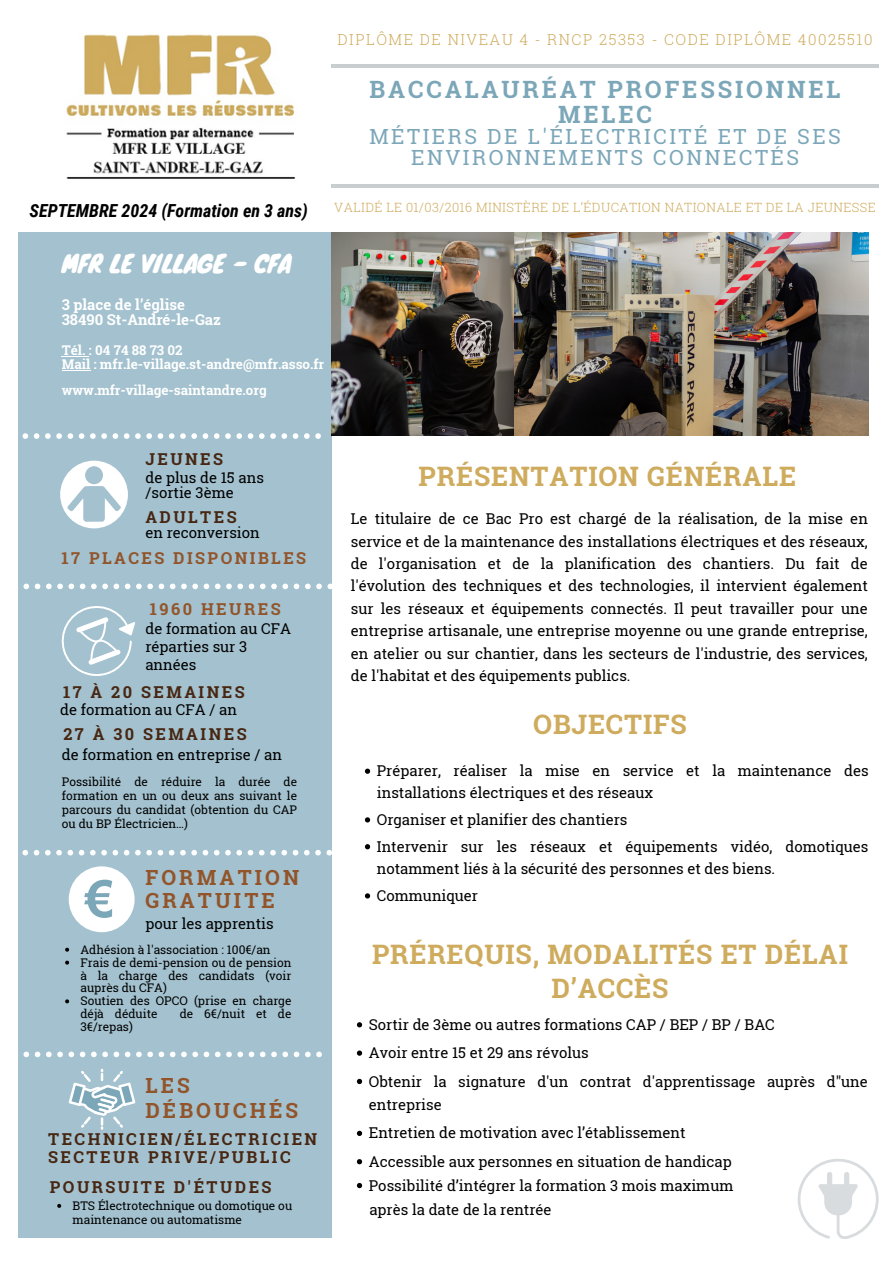
<style>
.page{position:relative;width:894px;height:1264px;background:#fff}
.page>*{position:absolute;margin:0;border:0;box-sizing:border-box;transform-origin:0 0}
.t1{font:700 26.85px/34.7px "Roboto Slab";letter-spacing:.03em;color:#ceab5d;text-align:center}
.t2{font:700 23.85px/24.6px "Roboto Slab";letter-spacing:.12em;color:#7ca7b9;text-align:center}
.t3{font:23.85px "Knewave";color:#fff}
.t4{font:20.85px/21.3px "Roboto Slab";letter-spacing:.12em;color:#7ca7b9;text-align:center}
.t5{font:700 20.85px/25.7px "Roboto Slab";letter-spacing:.15em;color:#92542a}
.t6{font:italic 700 18px "Roboto Condensed";color:#000}
.t7{font:700 16.35px/17.9px "Roboto Slab";letter-spacing:.15em;color:#472612}
.t8{font:700 16.35px "Roboto Slab";letter-spacing:.15em;color:#92542a}
.t9{font:300 15px "Roboto Slab";letter-spacing:.1em;color:#ceab5d}
.t10{font:14.85px/22.4px "Roboto Slab";color:#000}
.t11{font:700 14.85px "Roboto Slab";color:#fff}
.t12{font:700 13.35px "Roboto Slab";color:#fff}
.t13{font:300 12.75px "Roboto Slab";letter-spacing:.03em;color:#ceab5d}
.t14{font:11.85px/14px "Roboto Slab";color:#000;text-align:justify}
</style>
<div class="page">
<div style="left:18px;top:232px;width:313px;height:1005px;background:#a3c1ce"></div>
<img style="left:331px;top:232px;width:536px;height:204px">
<hr style="left:331px;top:64px;width:547px;height:4px;background:#c8cdd0">
<hr style="left:331px;top:184px;width:547px;height:4px;background:#c8cdd0">
<svg style="left:797px;top:1159px;width:81px;height:79px"></svg>
<svg style="left:60px;top:460px;width:68px;height:68px"></svg>
<svg style="left:22px;top:849px;width:310px;height:6px"></svg>
<svg style="left:23px;top:1051px;width:299px;height:6px"></svg>
<img style="left:66px;top:34px;width:229px;height:145px">
<svg style="left:69px;top:1068px;width:66px;height:61px"></svg>
<div style="left:69px;top:866px;width:65px;height:66px;background:#fff;border-radius:50%"></div>
<svg style="left:84px;top:879px;width:28px;height:39px"></svg>
<svg style="left:61px;top:606px;width:74px;height:70px"></svg>
<svg style="left:23px;top:583px;width:309px;height:6px"></svg>
<svg style="left:22px;top:433px;width:299px;height:6px"></svg>
<svg style="left:365px;top:768px;width:5px;height:5px"></svg>
<svg style="left:365px;top:817px;width:5px;height:5px"></svg>
<svg style="left:365px;top:844px;width:5px;height:5px"></svg>
<svg style="left:365px;top:893px;width:5px;height:5px"></svg>
<svg style="left:357px;top:1022px;width:5px;height:5px"></svg>
<svg style="left:357px;top:1050px;width:5px;height:5px"></svg>
<svg style="left:357px;top:1078px;width:5px;height:6px"></svg>
<svg style="left:357px;top:1130px;width:5px;height:5px"></svg>
<svg style="left:357px;top:1159px;width:5px;height:5px"></svg>
<svg style="left:357px;top:1183px;width:5px;height:5px"></svg>
<svg style="left:57px;top:1203px;width:4px;height:4px"></svg>
<svg style="left:65px;top:947px;width:4px;height:4px"></svg>
<svg style="left:65px;top:960px;width:4px;height:4px"></svg>
<svg style="left:65px;top:999px;width:4px;height:4px"></svg>
<p class="t9" style="left:337px;top:29px;width:536px">DIPLÔME DE NIVEAU 4 - RNCP 25353 - CODE DIPLÔME 40025510</p>
<h6 class="t2" style="left:369px;top:76px;width:472px">BACCALAURÉAT PROFESSIONNEL<br>MELEC</h6>
<h6 class="t4" style="left:369px;top:125px;width:473px">MÉTIERS DE L'ÉLECTRICITÉ ET DE SES<br>ENVIRONNEMENTS CONNECTÉS</h6>
<p class="t6" style="left:30px;top:200px;width:280px">SEPTEMBRE 2024 (Formation en 3 ans)</p>
<p class="t13" style="left:334px;top:199px;width:542px">VALIDÉ LE 01/03/2016 MINISTÈRE DE L’ÉDUCATION NATIONALE ET DE LA JEUNESSE</p>
<p class="t3" style="left:62px;top:244px;width:231px">MFR LE VILLAGE - CFA</p>
<p class="t11" style="left:62px;top:294px;width:125px">3 place de l’église</p>
<h1 class="t11" style="left:62px;top:309px;width:160px">38490 St-André-le-Gaz</h1>
<p class="t12" style="left:62px;top:340px;width:122px">Tél. : 04 74 88 73 02</p>
<p class="t12" style="left:62px;top:354px;width:264px">Mail : mfr.le-village.st-andre@mfr.asso.fr</p>
<p class="t12" style="left:62px;top:381px;width:206px">www.mfr-village-saintandre.org</p>
<p class="t7" style="left:145px;top:449px;width:79px">JEUNES</p>
<p class="t10" style="left:145px;top:470px;width:120px;line-height:14.5px">de plus de 15 ans /sortie 3ème</p>
<p class="t7" style="left:145px;top:507px;width:93px">ADULTES</p>
<p class="t10" style="left:145px;top:521px;width:116px">en reconversion</p>
<h3 class="t8" style="left:61px;top:547px;width:246px">17 PLACES DISPONIBLES</h3>
<h5 class="t8" style="left:150px;top:597px;width:132px">1960 HEURES</h5>
<p class="t10" style="left:145px;top:619px;width:147px;line-height:17.9px">de formation au CFA réparties sur 3 années</p>
<h5 class="t7" style="left:63px;top:682px;width:183px">17 À 20 SEMAINES</h5>
<p class="t10" style="left:60px;top:698px;width:178px">de formation au CFA / an</p>
<h5 class="t7" style="left:63px;top:725px;width:185px">27 À 30 SEMAINES</h5>
<p class="t10" style="left:62px;top:743px;width:222px">de formation en entreprise / an</p>
<p class="t14" style="left:62px;top:774px;width:237px">Possibilité de réduire la durée de formation en un ou deux ans suivant le parcours du candidat (obtention du CAP ou du BP Électricien…)</p>
<p class="t5" style="left:145px;top:866px;width:155px;line-height:22.4px">FORMATION<br>GRATUITE</p>
<p class="t10" style="left:145px;top:911px;width:130px">pour les apprentis</p>
<p class="t14" style="left:80px;top:942px;width:192px">Adhésion à l'association : 100€/an</p>
<p class="t14" style="left:80px;top:955px;width:212px;line-height:12.9px">Frais de demi-pension ou de pension à la charge des candidats (voir auprès du CFA)</p>
<h1 class="t14" style="left:80px;top:994px;width:212px;line-height:12.9px">Soutien des OPCO (prise en charge déjà déduite</h1>
<h1 class="t14" style="left:180px;top:1006px;width:113px">de 6€/nuit et de</h1>
<h1 class="t14" style="left:80px;top:1019px;width:54px">3€/repas)</h1>
<p class="t5" style="left:145px;top:1071px;width:154px">LES<br>DÉBOUCHÉS</p>
<p class="t7" style="left:48px;top:1129px;width:270px">TECHNICIEN/ÉLECTRICIEN<br>SECTEUR PRIVE/PUBLIC</p>
<h3 class="t7" style="left:50px;top:1177px;width:223px">POURSUITE D'ÉTUDES</h3>
<p class="t14" style="left:72px;top:1198px;width:221px">BTS Électrotechnique ou domotique ou maintenance ou automatisme</p>
<h5 class="t1" style="left:418px;top:458px;width:379px">PRÉSENTATION GÉNÉRALE</h5>
<h2 class="t10" style="left:351px;top:507px;width:518px;text-align:justify">Le titulaire de ce Bac Pro est chargé de la réalisation, de la mise en service et de la maintenance des installations électriques et des réseaux, de l'organisation et de la planification des chantiers. Du fait de l'évolution des techniques et des technologies, il intervient également sur les réseaux et équipements connectés. Il peut travailler pour une entreprise artisanale, une entreprise moyenne ou une grande entreprise, en atelier ou sur chantier, dans les secteurs de l'industrie, des services, de l'habitat et des équipements publics.</h2>
<h5 class="t1" style="left:533px;top:706px;width:155px">OBJECTIFS</h5>
<p class="t10" style="left:377px;top:759px;width:493px">Préparer, réaliser la mise en service et la maintenance des installations électriques et des réseaux</p>
<p class="t10" style="left:377px;top:808px;width:252px">Organiser et planifier des chantiers</p>
<p class="t10" style="left:377px;top:834px;width:493px">Intervenir sur les réseaux et équipements vidéo, domotiques notamment liés à la sécurité des personnes et des biens.</p>
<p class="t10" style="left:377px;top:884px;width:103px">Communiquer</p>
<p class="t1" style="left:372px;top:935px;width:477px">PRÉREQUIS, MODALITÉS ET DÉLAI<br>D’ACCÈS</p>
<p class="t10" style="left:369px;top:1012px;width:407px">Sortir de 3ème ou autres formations CAP / BEP / BP / BAC</p>
<h5 class="t10" style="left:369px;top:1041px;width:221px">Avoir entre 15 et 29 ans révolus</h5>
<p class="t10" style="left:369px;top:1068px;width:500px;line-height:23.5px">Obtenir la signature d'un contrat d'apprentissage auprès d"une entreprise</p>
<h5 class="t10" style="left:369px;top:1121px;width:318px">Entretien de motivation avec l’établissement</h5>
<p class="t10" style="left:369px;top:1149px;width:364px">Accessible aux personnes en situation de handicap</p>
<h5 class="t10" style="left:369px;top:1173px;width:366px">Possibilité d’intégrer la formation 3 mois maximum</h5>
<p class="t10" style="left:369px;top:1197px;width:184px">après la date de la rentrée</p>
</div>
